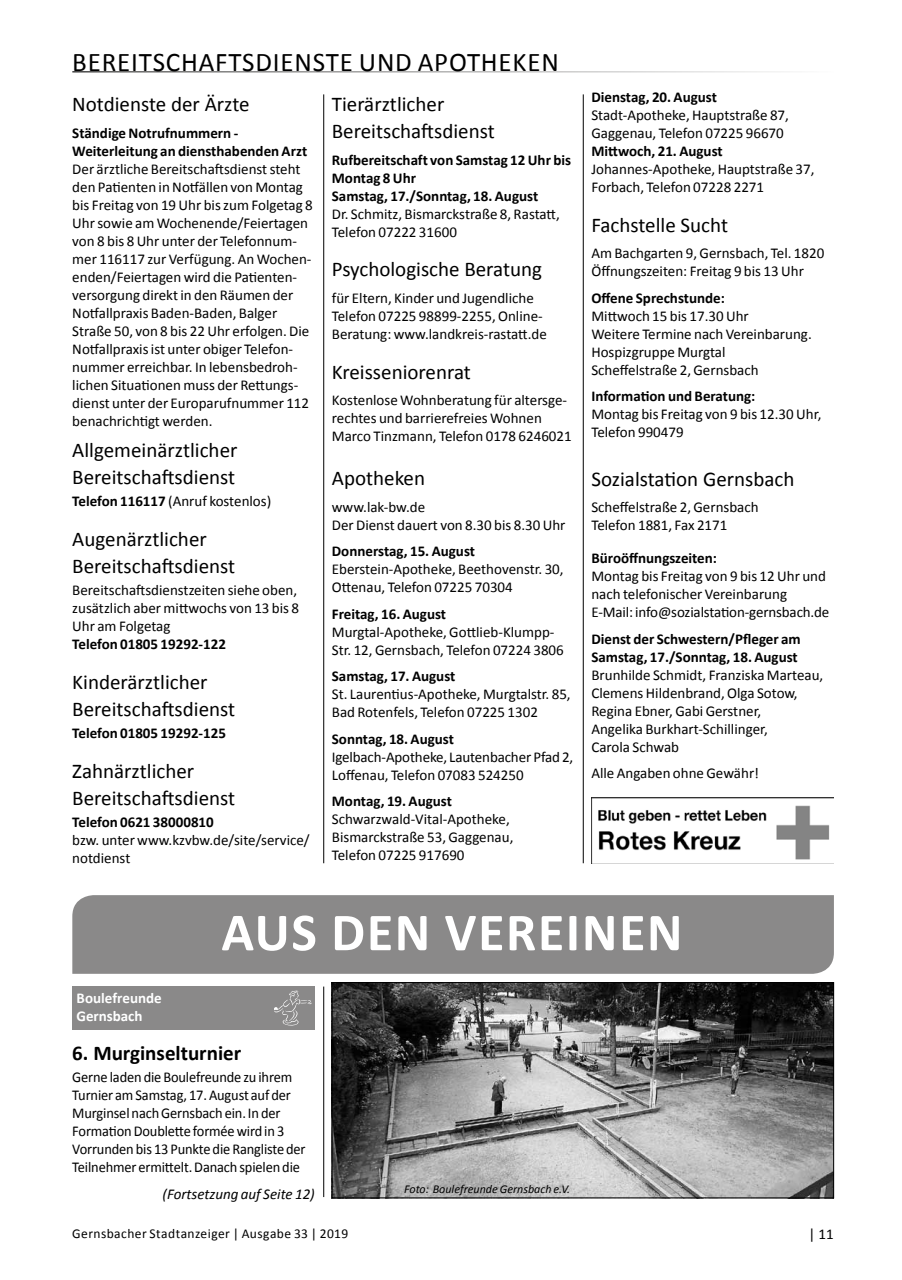
<style>
.page{position:relative;width:902px;height:1280px;background:#fff}
.page>*{position:absolute;margin:0;border:0;box-sizing:border-box;transform-origin:0 0}
.t1{font:700 54px "Calibri";letter-spacing:.03em;color:#fff}
.t2{font:27px "Calibri";letter-spacing:.03em;color:#000}
.t3{font:21px/27px "Calibri";color:#000}
.t4{font:700 21px "Calibri";color:#000}
.t5{font:15px/18px "Calibri";color:#000}
.t6{font:700 15px/18px "Calibri";color:#000}
.t7{font:15px/18px "Calibri";color:#000;scale:.96 1}
.t8{font:italic 15px "Calibri";color:#000}
.t9{font:700 15px/18px "Calibri";color:#fff}
.t10{font:13.5px "Calibri";letter-spacing:.03em;color:#000}
.t11{font:italic 12px "Calibri";color:#000}
.s1{font-weight:700}
</style>
<div class="page">
<hr style="left:323px;top:94px;width:1px;height:769px;background:#000">
<hr style="left:583px;top:94px;width:1px;height:769px;background:#000">
<img style="left:591px;top:797px;width:242px;height:66px">
<div style="left:72px;top:895px;width:761px;height:79px;background:#8a8989"></div>
<div style="left:72px;top:986px;width:243px;height:43px;background:#8a8989"></div>
<svg style="left:274px;top:990px;width:37px;height:36px"></svg>
<img style="left:334px;top:984px;width:497px;height:212px">
<div style="left:332px;top:982px;width:501px;height:216px;border:1px solid #000"></div>
<hr style="left:323px;top:986px;width:1px;height:211px;background:#000">
<h2 class="t2" style="left:72px;top:45px;width:488px">BEREITSCHAFTSDIENSTE UND APOTHEKEN</h2>
<h3 class="t3" style="left:72px;top:91px;width:179px">Notdienste der Ärzte</h3>
<p class="t6" style="left:72px;top:124px;width:236px">Ständige Notrufnummern -<br>Weiterleitung an diensthabenden Arzt</p>
<p class="t5" style="left:72px;top:160px;width:242px">Der ärztliche Bereitschaftsdienst steht den Patienten in Notfällen von Montag bis Freitag von 19 Uhr bis zum Folgetag 8<br>Uhr sowie am Wochenende/Feiertagen von 8 bis 8 Uhr unter der Telefonnum&shy;mer 116117 zur Verfügung. An Wochen&shy;enden/Feiertagen wird die Patienten&shy;versorgung direkt in den Räumen der Notfallpraxis Baden-Baden, Balger Straße 50, von 8 bis 22 Uhr erfolgen. Die Notfallpraxis ist unter obiger Telefon&shy;nummer erreichbar. In lebensbedroh&shy;lichen Situationen muss der Rettungs&shy;dienst unter der Europarufnummer 112 benachrichtigt werden.</p>
<h3 class="t3" style="left:72px;top:436px;width:167px">Allgemeinärztlicher<br>Bereitschaftsdienst</h3>
<p class="t5" style="left:72px;top:492px;width:200px"><span class="s1">Telefon 116117</span> (Anruf kostenlos)</p>
<h3 class="t3" style="left:72px;top:525px;width:164px">Augenärztlicher<br>Bereitschaftsdienst</h3>
<p class="t5" style="left:72px;top:581px;width:228px">Bereitschaftsdienstzeiten siehe oben, zusätzlich aber mittwochs von 13 bis 8<br>Uhr am Folgetag</p>
<p class="t6" style="left:72px;top:635px;width:155px">Telefon 01805 19292-122</p>
<h3 class="t3" style="left:72px;top:668px;width:164px">Kinderärztlicher<br>Bereitschaftsdienst</h3>
<p class="t6" style="left:72px;top:724px;width:155px">Telefon 01805 19292-125</p>
<h3 class="t3" style="left:72px;top:757px;width:164px">Zahnärztlicher<br>Bereitschaftsdienst</h3>
<p class="t6" style="left:72px;top:813px;width:143px">Telefon 0621 38000810</p>
<p class="t5" style="left:72px;top:831px;width:239px">bzw. unter www.kzvbw.de/site/service/ notdienst</p>
<h3 class="t3" style="left:332px;top:91px;width:164px">Tierärztlicher<br>Bereitschaftsdienst</h3>
<p class="t6" style="left:332px;top:151px;width:241px">Rufbereitschaft von Samstag 12 Uhr bis<br>Montag 8 Uhr<br>Samstag, 17./Sonntag, 18. August</p>
<p class="t5" style="left:332px;top:205px;width:229px">Dr. Schmitz, Bismarckstraße 8, Rastatt,<br>Telefon 07222 31600</p>
<h3 class="t3" style="left:332px;top:256px;width:212px">Psychologische Beratung</h3>
<p class="t5" style="left:332px;top:289px;width:216px">für Eltern, Kinder und Jugendliche<br>Telefon 07225 98899-2255, Online-<br>Beratung: www.landkreis-rastatt.de</p>
<h3 class="t3" style="left:332px;top:358px;width:140px">Kreisseniorenrat</h3>
<p class="t5" style="left:332px;top:391px;width:241px">Kostenlose Wohnberatung für altersge&shy;rechtes und barrierefreies Wohnen<br>Marco Tinzmann, Telefon 0178 6246021</p>
<h3 class="t3" style="left:332px;top:465px;width:95px">Apotheken</h3>
<p class="t5" style="left:332px;top:498px;width:235px">www.lak-bw.de<br>Der Dienst dauert von 8.30 bis 8.30 Uhr</p>
<p class="t6" style="left:332px;top:542px;width:145px">Donnerstag, 15. August</p>
<p class="t5" style="left:332px;top:560px;width:233px">Eberstein-Apotheke, Beethovenstr. 30,<br>Ottenau, Telefon 07225 70304</p>
<p class="t6" style="left:332px;top:605px;width:116px">Freitag, 16. August</p>
<p class="t5" style="left:332px;top:623px;width:233px">Murgtal-Apotheke, Gottlieb-Klumpp-<br>Str. 12, Gernsbach, Telefon 07224 3806</p>
<p class="t6" style="left:332px;top:667px;width:125px">Samstag, 17. August</p>
<p class="t5" style="left:332px;top:685px;width:240px">St. Laurentius-Apotheke, Murgtalstr. 85,<br>Bad Rotenfels, Telefon 07225 1302</p>
<p class="t6" style="left:332px;top:730px;width:124px">Sonntag, 18. August</p>
<p class="t5" style="left:332px;top:748px;width:243px">Igelbach-Apotheke, Lautenbacher Pfad 2,<br>Loffenau, Telefon 07083 524250</p>
<p class="t6" style="left:332px;top:792px;width:122px">Montag, 19. August</p>
<p class="t5" style="left:332px;top:810px;width:183px">Schwarzwald-Vital-Apotheke,<br>Bismarckstraße 53, Gaggenau,<br>Telefon 07225 917690</p>
<p class="t6" style="left:591px;top:88px;width:127px">Dienstag, 20. August</p>
<p class="t5" style="left:591px;top:106px;width:199px">Stadt-Apotheke, Hauptstraße 87,<br>Gaggenau, Telefon 07225 96670</p>
<p class="t6" style="left:591px;top:142px;width:133px">Mittwoch, 21. August</p>
<p class="t5" style="left:591px;top:160px;width:224px">Johannes-Apotheke, Hauptstraße 37,<br>Forbach, Telefon 07228 2271</p>
<h3 class="t3" style="left:591px;top:211px;width:138px">Fachstelle Sucht</h3>
<p class="t5" style="left:591px;top:244px;width:234px">Am Bachgarten 9, Gernsbach, Tel. 1820<br>Öffnungszeiten: Freitag 9 bis 13 Uhr</p>
<p class="t6" style="left:591px;top:289px;width:135px">Offene Sprechstunde:</p>
<p class="t5" style="left:591px;top:307px;width:222px">Mittwoch 15 bis 17.30 Uhr<br>Weitere Termine nach Vereinbarung.<br>Hospizgruppe Murgtal<br>Scheffelstraße 2, Gernsbach</p>
<p class="t6" style="left:591px;top:387px;width:165px">Information und Beratung:</p>
<p class="t5" style="left:591px;top:405px;width:231px">Montag bis Freitag von 9 bis 12.30 Uhr,<br>Telefon 990479</p>
<h3 class="t3" style="left:591px;top:465px;width:204px">Sozialstation Gernsbach</h3>
<p class="t5" style="left:591px;top:498px;width:169px">Scheffelstraße 2, Gernsbach<br>Telefon 1881, Fax 2171</p>
<p class="t6" style="left:591px;top:549px;width:127px">Büroöffnungszeiten:</p>
<p class="t5" style="left:591px;top:567px;width:239px">Montag bis Freitag von 9 bis 12 Uhr und nach telefonischer Vereinbarung<br>E-Mail: info@sozialstation-gernsbach.de</p>
<p class="t6" style="left:591px;top:629px;width:211px">Dienst der Schwestern/Pfleger am<br>Samstag, 17./Sonntag, 18. August</p>
<p class="t5" style="left:591px;top:666px;width:233px">Brunhilde Schmidt, Franziska Marteau,<br>Clemens Hildenbrand, Olga Sotow,<br>Regina Ebner, Gabi Gerstner,<br>Angelika Burkhart-Schillinger,<br>Carola Schwab</p>
<p class="t5" style="left:591px;top:764px;width:169px">Alle Angaben ohne Gewähr!</p>
<h1 class="t1" style="left:221px;top:898px;width:462px">AUS DEN VEREINEN</h1>
<p class="t9" style="left:77px;top:989px;width:87px">Boulefreunde<br>Gernsbach</p>
<h3 class="t4" style="left:72px;top:1040px;width:170px">6. Murginselturnier</h3>
<p class="t7" style="left:72px;top:1068px;width:244px">Gerne laden die Boulefreunde zu ihrem Turnier am Samstag, 17. August auf der Murginsel nach Gernsbach ein. In der Formation Doublette formée wird in 3<br>Vorrunden bis 13 Punkte die Rangliste der Teilnehmer ermittelt. Danach spielen die</p>
<p class="t8" style="left:162px;top:1183px;width:154px">(Fortsetzung auf Seite 12)</p>
<p class="t11" style="left:404px;top:1180px;width:167px">Foto: Boulefreunde Gernsbach e.V.</p>
<p class="t10" style="left:72px;top:1225px;width:277px">Gernsbacher Stadtanzeiger | Ausgabe 33 | 2019</p>
<p class="t5" style="left:808px;top:1225px;width:27px">| 11</p>
</div>
